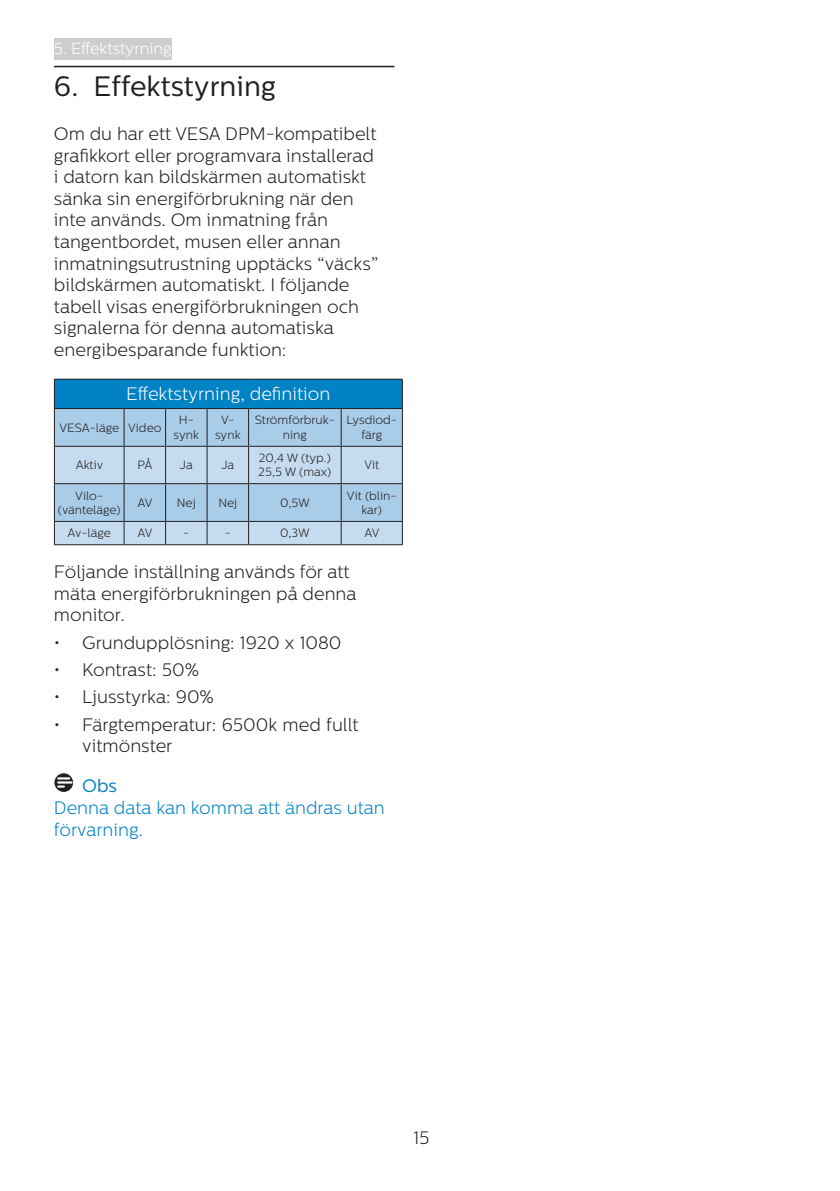
<style>
.page{position:relative;width:840px;height:1191px;background:#fff}
.page>*{position:absolute;margin:0;border:0;box-sizing:border-box;transform-origin:0 0}
.t1{font:28px "Centrale Sans";color:#231f20}
.chapter-paragraph{font:300 18px/21.6px "Centrale Sans";color:#231f20}
.Note_body{font:300 18px/21.6px "Centrale Sans";color:#0082c5}
.t2{font:300 18px "Centrale Sans";color:#fff}
.Heading_4{font:18px "Centrale Sans";color:#0082c5}
.t3{font:300 16px "Centrale Sans";letter-spacing:-.005em;color:#fff}
.t4{font:300 12px/14.4px "Centrale Sans";color:#231f20;text-align:center}
</style>
<div class="page">
<div style="left:54px;top:38px;width:118px;height:22px;background:#cdcdcd"></div>
<hr style="left:54px;top:66px;width:340px;height:1px;background:#231f20">
<hr style="left:54px;top:379px;width:70px;height:1px;background:#231f20">
<hr style="left:124px;top:379px;width:41px;height:1px;background:#231f20">
<hr style="left:165px;top:379px;width:42px;height:1px;background:#231f20">
<hr style="left:207px;top:379px;width:41px;height:1px;background:#231f20">
<hr style="left:248px;top:379px;width:93px;height:1px;background:#231f20">
<hr style="left:341px;top:379px;width:61px;height:1px;background:#231f20">
<svg style="left:54px;top:380px;width:348px;height:165px;background:#90bddc"></svg>
<hr style="left:341px;top:521px;width:61px;height:1px;background:#231f20">
<hr style="left:341px;top:544px;width:61px;height:1px;background:#231f20">
<svg style="left:54px;top:772px;width:20px;height:20px"></svg>
<div style="left:54px;top:772px;width:20px;height:20px;border:1px solid #fff;border-radius:50%"></div>
<svg style="left:58px;top:777px;width:13px;height:10px"></svg>
<p class="t3" style="left:54px;top:39px;width:119px">5. Effektstyrning</p>
<p class="t1" style="left:54px;top:70px;width:224px">6. Effektstyrning</p>
<p class="chapter-paragraph" style="left:54px;top:123px;width:326px">Om du har ett VESA DPM-kompatibelt grafikkort eller programvara installerad i datorn kan bildskärmen automatiskt sänka sin energiförbrukning när den inte används. Om inmatning från tangentbordet, musen eller annan inmatningsutrustning upptäcks “väcks” bildskärmen automatiskt. I följande tabell visas energiförbrukningen och signalerna för denna automatiska energibesparande funktion:</p>
<p class="t2" style="left:126px;top:384px;width:205px">Effektstyrning, definition</p>
<p class="t4" style="left:59px;top:420px;width:61px">VESA-läge</p>
<p class="t4" style="left:128px;top:420px;width:35px">Video</p>
<p class="t4" style="left:173px;top:413px;width:27px">H&shy;synk</p>
<p class="t4" style="left:215px;top:413px;width:27px">V&shy;synk</p>
<p class="t4" style="left:255px;top:413px;width:81px">Strömförbruk&shy;ning</p>
<p class="t4" style="left:346px;top:413px;width:52px">Lysdiod&shy;färg</p>
<p class="t4" style="left:76px;top:458px;width:29px">Aktiv</p>
<p class="t4" style="left:137px;top:458px;width:17px">PÅ</p>
<p class="t4" style="left:180px;top:458px;width:14px">Ja</p>
<p class="t4" style="left:221px;top:458px;width:14px">Ja</p>
<p class="t4" style="left:259px;top:451px;width:73px">20,4 W (typ.)</p>
<p class="t4" style="left:258px;top:465px;width:75px">25,5 W (max)</p>
<p class="t4" style="left:364px;top:458px;width:16px">Vit</p>
<p class="t4" style="left:58px;top:488px;width:64px">Vilo-(vänteläge)</p>
<p class="t4" style="left:137px;top:495px;width:17px">AV</p>
<p class="t4" style="left:177px;top:495px;width:20px">Nej</p>
<p class="t4" style="left:218px;top:495px;width:20px">Nej</p>
<p class="t4" style="left:280px;top:495px;width:31px">0,5W</p>
<p class="t4" style="left:347px;top:488px;width:51px">Vit (blin&shy;kar)</p>
<p class="t4" style="left:67px;top:526px;width:45px">Av-läge</p>
<p class="t4" style="left:137px;top:526px;width:17px">AV</p>
<p class="t4" style="left:183px;top:526px;width:8px">-</p>
<p class="t4" style="left:225px;top:526px;width:8px">-</p>
<p class="t4" style="left:280px;top:526px;width:31px">0,3W</p>
<p class="t4" style="left:364px;top:526px;width:17px">AV</p>
<p class="chapter-paragraph" style="left:54px;top:561px;width:304px">Följande inställning används för att mäta energiförbrukningen på denna monitor.</p>
<p class="chapter-paragraph" style="left:54px;top:631px;width:289px">• Grundupplösning: 1920 x 1080</p>
<p class="chapter-paragraph" style="left:54px;top:659px;width:147px">• Kontrast: 50%</p>
<p class="chapter-paragraph" style="left:54px;top:686px;width:161px">• Ljusstyrka: 90%</p>
<p class="chapter-paragraph" style="left:82px;top:713px;width:278px;text-indent:-28px">• Färgtemperatur: 6500k med fullt vitmönster</p>
<p class="Heading_4" style="left:82px;top:775px;width:36px">Obs</p>
<p class="Note_body" style="left:54px;top:797px;width:332px">Denna data kan komma att ändras utan förvarning.</p>
<p class="chapter-paragraph" style="left:413px;top:1127px;width:18px">15</p>
</div>
